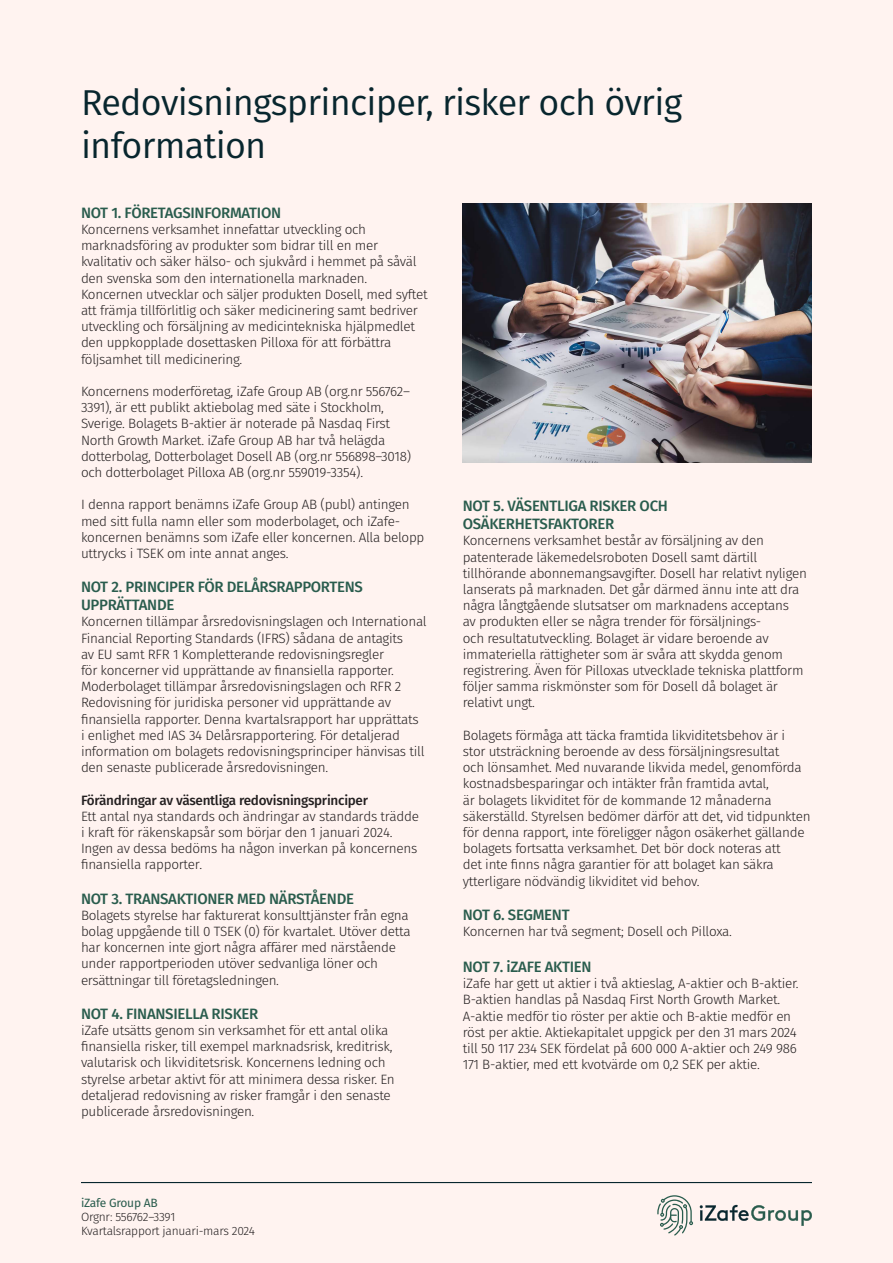
<style>
.page{position:relative;width:893px;height:1263px;background:#fff3f0}
.page>*{position:absolute;margin:0;border:0;box-sizing:border-box;transform-origin:0 0}
.t1{font:36px/43.2px "Fira Sans";letter-spacing:-.02em;color:#08262e}
.t2{font:500 15px/18px "Fira Sans";letter-spacing:-.02em;color:#295c4d}
.t3{font:300 13.5px/16.2px "Fira Sans";letter-spacing:-.02em;color:#231f20}
.t4{font:500 13.5px "Fira Sans";letter-spacing:-.02em;color:#231f20}
.t5{font:300 12px/14.4px "Fira Sans";letter-spacing:-.02em;color:#231f20}
.s1{font-weight:400;color:#295c4d}
</style>
<div class="page">
<svg style="left:700px;top:1205px;width:112px;height:21px"></svg>
<svg style="left:657px;top:1195px;width:36px;height:40px"></svg>
<hr style="left:81px;top:1182px;width:731px;height:1px;background:#08262e">
<img style="left:463px;top:204px;width:349px;height:259px">
<p class="t1" style="left:81px;top:80px;width:603px">Redovisningsprinciper, risker och övrig information</p>
<p class="t2" style="left:81px;top:203px;width:202px">NOT 1. FÖRETAGSINFORMATION</p>
<p class="t3" style="left:81px;top:221px;width:337px">Koncernens verksamhet innefattar utveckling och marknadsföring av produkter som bidrar till en mer kvalitativ och säker hälso- och sjukvård i hemmet på såväl den svenska som den internationella marknaden.</p>
<p class="t3" style="left:81px;top:286px;width:348px">Koncernen utvecklar och säljer produkten Dosell, med syftet att främja tillförlitlig och säker medicinering samt bedriver utveckling och försäljning av medicintekniska hjälpmedlet den uppkopplade dosettasken Pilloxa för att förbättra följsamhet till medicinering.</p>
<p class="t3" style="left:81px;top:383px;width:332px">Koncernens moderföretag, iZafe Group AB (org.nr 556762– 3391), är ett publikt aktiebolag med säte i Stockholm, Sverige. Bolagets B-aktier är noterade på Nasdaq First North Growth Market. iZafe Group AB har två helägda dotterbolag, Dotterbolaget Dosell AB (org.nr 556898–3018) och dotterbolaget Pilloxa AB (org.nr 559019-3354).</p>
<p class="t3" style="left:81px;top:496px;width:345px">I denna rapport benämns iZafe Group AB (publ) antingen med sitt fulla namn eller som moderbolaget, och iZafe&shy;koncernen benämns som iZafe eller koncernen. Alla belopp uttrycks i TSEK om inte annat anges.</p>
<p class="t2" style="left:81px;top:577px;width:283px">NOT 2. PRINCIPER FÖR DELÅRSRAPPORTENS<br>UPPRÄTTANDE</p>
<p class="t3" style="left:81px;top:613px;width:347px">Koncernen tillämpar årsredovisningslagen och International<br>Financial Reporting Standards (IFRS) sådana de antagits</p>
<p class="t3" style="left:81px;top:646px;width:322px">av EU samt RFR 1 Kompletterande redovisningsregler för koncerner vid upprättande av finansiella rapporter.<br>Moderbolaget tillämpar årsredovisningslagen och RFR 2<br>Redovisning för juridiska personer vid upprättande av</p>
<p class="t3" style="left:81px;top:711px;width:345px">finansiella rapporter. Denna kvartalsrapport har upprättats i enlighet med IAS 34 Delårsrapportering. För detaljerad information om bolagets redovisningsprinciper hänvisas till den senaste publicerade årsredovisningen.</p>
<p class="t4" style="left:81px;top:789px;width:289px">Förändringar av väsentliga redovisningsprinciper</p>
<p class="t3" style="left:81px;top:808px;width:340px">Ett antal nya standards och ändringar av standards trädde i kraft för räkenskapsår som börjar den 1 januari 2024.<br>Ingen av dessa bedöms ha någon inverkan på koncernens finansiella rapporter.</p>
<p class="t2" style="left:81px;top:889px;width:275px">NOT 3. TRANSAKTIONER MED NÄRSTÅENDE</p>
<p class="t3" style="left:81px;top:907px;width:331px">Bolagets styrelse har fakturerat konsulttjänster från egna bolag uppgående till 0 TSEK (0) för kvartalet. Utöver detta har koncernen inte gjort några affärer med närstående under rapportperioden utöver sedvanliga löner och ersättningar till företagsledningen.</p>
<p class="t2" style="left:81px;top:1004px;width:179px">NOT 4. FINANSIELLA RISKER</p>
<p class="t3" style="left:81px;top:1022px;width:315px">iZafe utsätts genom sin verksamhet för ett antal olika finansiella risker, till exempel marknadsrisk, kreditrisk, valutarisk och likviditetsrisk. Koncernens ledning och styrelse arbetar aktivt för att minimera dessa risker. En detaljerad redovisning av risker framgår i den senaste publicerade årsredovisningen.</p>
<p class="t5" style="left:81px;top:1195px;width:175px"><span class="s1">iZafe Group AB<br></span>Orgnr: 556762–3391<br>Kvartalsrapport januari-mars 2024</p>
<p class="t2" style="left:463px;top:496px;width:207px">NOT 5. VÄSENTLIGA RISKER OCH<br>OSÄKERHETSFAKTORER</p>
<p class="t3" style="left:463px;top:532px;width:345px">Koncernens verksamhet består av försäljning av den patenterade läkemedelsroboten Dosell samt därtill tillhörande abonnemangsavgifter. Dosell har relativt nyligen lanserats på marknaden. Det går därmed ännu inte att dra några långtgående slutsatser om marknadens acceptans</p>
<p class="t3" style="left:463px;top:613px;width:322px">av produkten eller se några trender för försäljnings&shy;och resultatutveckling. Bolaget är vidare beroende av immateriella rättigheter som är svåra att skydda genom</p>
<p class="t3" style="left:463px;top:662px;width:342px">registrering. Även för Pilloxas utvecklade tekniska plattform följer samma riskmönster som för Dosell då bolaget är relativt ungt.</p>
<p class="t3" style="left:463px;top:727px;width:349px">Bolagets förmåga att täcka framtida likviditetsbehov är i stor utsträckning beroende av dess försäljningsresultat<br>och lönsamhet. Med nuvarande likvida medel, genomförda kostnadsbesparingar och intäkter från framtida avtal,<br>är bolagets likviditet för de kommande 12 månaderna säkerställd. Styrelsen bedömer därför att det, vid tidpunkten för denna rapport, inte föreligger någon osäkerhet gällande bolagets fortsatta verksamhet. Det bör dock noteras att<br>det inte finns några garantier för att bolaget kan säkra ytterligare nödvändig likviditet vid behov.</p>
<p class="t2" style="left:463px;top:905px;width:108px">NOT 6. SEGMENT</p>
<p class="t3" style="left:463px;top:923px;width:271px">Koncernen har två segment; Dosell och Pilloxa.</p>
<p class="t2" style="left:463px;top:957px;width:130px">NOT 7. iZAFE AKTIEN</p>
<p class="t3" style="left:463px;top:975px;width:337px">iZafe har gett ut aktier i två aktieslag, A-aktier och B-aktier.<br>B-aktien handlas på Nasdaq First North Growth Market.</p>
<p class="t3" style="left:463px;top:1008px;width:336px">A-aktie medför tio röster per aktie och B-aktie medför en röst per aktie. Aktiekapitalet uppgick per den 31 mars 2024 till 50 117 234 SEK fördelat på 600 000 A-aktier och 249 986<br>171 B-aktier, med ett kvotvärde om 0,2 SEK per aktie.</p>
</div>
